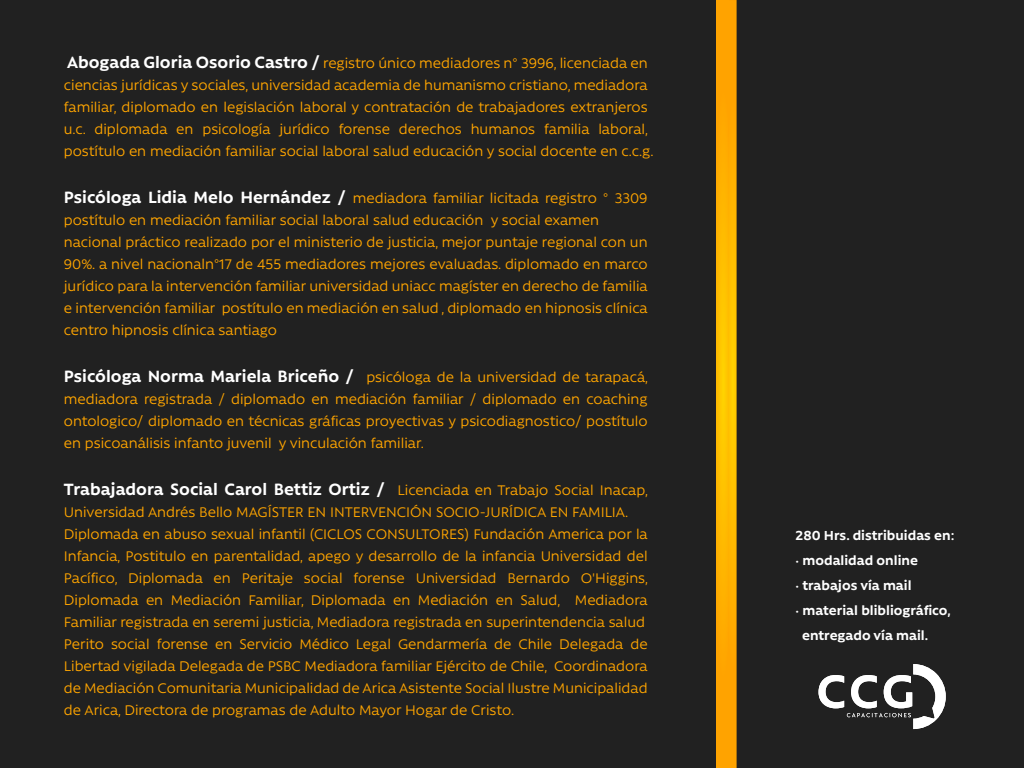
<style>
.page{position:relative;width:1024px;height:768px;background:#212121}
.page>*{position:absolute;margin:0;border:0;box-sizing:border-box;transform-origin:0 0}
.t1{font:700 18.7px "Rawson Pro";color:#fff}
.t2{font:16px/22px "Rawson Pro";color:#ffa500}
.t3{font:700 15px "Rawson Pro";color:#fff}
.s1{font-weight:700;font-size:18.7px;color:#fff}
.s2{font-weight:400;font-size:16px;color:#ffa500}
</style>
<div class="page">
<svg style="left:717px;top:0;width:11px;height:768px;background:#ffb200"></svg>
<svg style="left:819px;top:664px;width:127px;height:65px"></svg>
<svg style="left:728px;top:0;width:9px;height:768px;background:#f5ac01"></svg>
<p class="t2" style="left:64px;top:52px;width:591px"><span class="s1">Abogada Gloria Osorio Castro /</span> registro único mediadores n° 3996, licenciada en ciencias jurídicas y sociales, universidad academia de humanismo cristiano, mediadora familiar, diplomado en legislación laboral y contratación de trabajadores extranjeros u.c. diplomada en psicología jurídico forense derechos humanos familia laboral, postítulo en mediación familiar social laboral salud educación y social docente en c.c.g.</p>
<p class="t2" style="left:64px;top:187px;width:586px"><span class="s1">Psicóloga Lidia Melo Hernández /</span> mediadora familiar licitada registro ° 3309 postítulo en mediación familiar social laboral salud educación y social examen nacional práctico realizado por el ministerio de justicia, mejor puntaje regional con un 90%. a nivel nacionaln°17 de 455 mediadores mejores evaluadas. diplomado en marco jurídico para la intervención familiar universidad uniacc magíster en derecho de familia e intervención familiar postítulo en mediación en salud , diplomado en hipnosis clínica centro hipnosis clínica santiago</p>
<p class="t2" style="left:64px;top:366px;width:586px;text-align:justify"><span class="s1">Psicóloga Norma Mariela Briceño /</span> psicóloga de la universidad de tarapacá, mediadora registrada / diplomado en mediación familiar / diplomado en coaching ontologico/ diplomado en técnicas gráficas proyectivas y psicodiagnostico/ postítulo en psicoanálisis infanto juvenil y vinculación familiar.</p>
<p class="t1" style="left:64px;top:478px;width:586px">Trabajadora Social Carol Bettiz Ortiz / <span class="s2">Licenciada en Trabajo Social Inacap,</span></p>
<p class="t2" style="left:64px;top:501px;width:586px">Universidad Andrés Bello MAGÍSTER EN INTERVENCIÓN SOCIO-JURÍDICA EN FAMILIA.<br>Diplomada en abuso sexual infantil (CICLOS CONSULTORES) Fundación America por la Infancia, Postitulo en parentalidad, apego y desarrollo de la infancia Universidad del Pacífico, Diplomada en Peritaje social forense Universidad Bernardo O'Higgins, Diplomada en Mediación Familiar, Diplomada en Mediación en Salud, Mediadora Familiar registrada en seremi justicia, Mediadora registrada en superintendencia salud Perito social forense en Servicio Médico Legal Gendarmería de Chile Delegada de Libertad vigilada Delegada de PSBC Mediadora familiar Ejército de Chile, Coordinadora de Mediación Comunitaria Municipalidad de Arica Asistente Social Ilustre Municipalidad de Arica, Directora de programas de Adulto Mayor Hogar de Cristo.</p>
<p class="t3" style="left:796px;top:527px;width:160px">280 Hrs. distribuidas en:</p>
<p class="t3" style="left:796px;top:552px;width:124px">· modalidad online</p>
<p class="t3" style="left:796px;top:576px;width:117px">· trabajos vía mail</p>
<p class="t3" style="left:796px;top:601px;width:157px">· material blibliográfico,</p>
<p class="t3" style="left:802px;top:626px;width:128px">entregado vía mail.</p>
</div>
